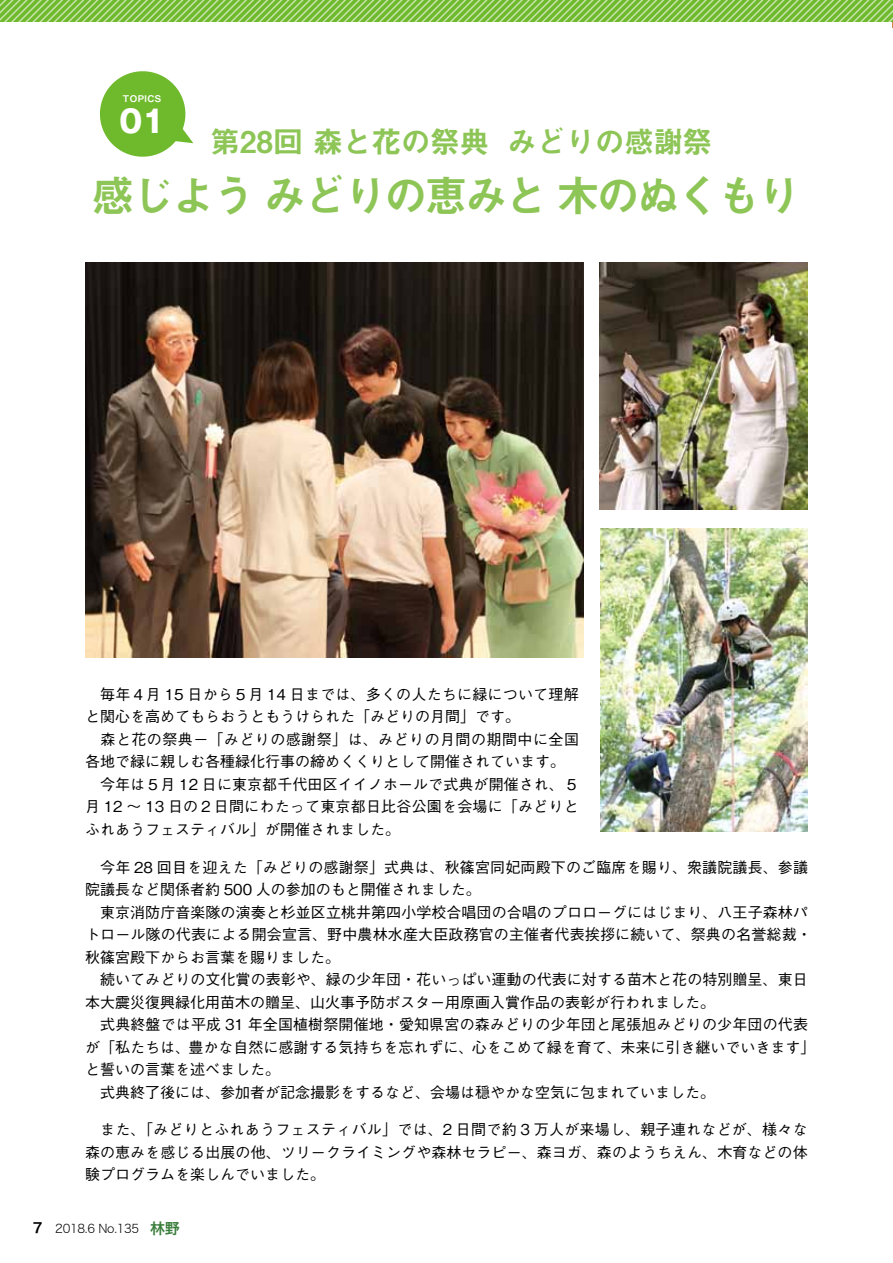
<style>
.page{position:relative;width:893px;height:1263px;background:#fff}
.page>*{position:absolute;margin:0;border:0;box-sizing:border-box;transform-origin:0 0}
.t1{font:43.5px "Midashi Go Pro MB31";letter-spacing:-.075em;color:#8dc556}
.t2{font:700 30.9px "Gothic MB101 Pro";color:#fff}
.t3{font:30px "Midashi Go Pro MB31";letter-spacing:-.025em;color:#8dc556}
.t4{font:500 15px/22.5px "Gothic BBB Pro";letter-spacing:.005em;color:#000}
.t5{font:12px "Hira Kaku Std W2";letter-spacing:-.025em;color:#000}
.t6{font:9.3px "Midashi Go Pro MB31";letter-spacing:.05em;color:#fff}
.s1{font-family:"Hira Kaku Pro W6";font-size:13.8px}
.s2{font-family:"Hira Kaku Pro N W6";font-size:15px;color:#387d39}
</style>
<div class="page">
<svg style="left:0;top:0;width:893px;height:28px"></svg>
<svg style="left:99px;top:71px;width:94px;height:86px"></svg>
<img style="left:85px;top:263px;width:499px;height:394px">
<img style="left:600px;top:528px;width:208px;height:303px">
<img style="left:599px;top:263px;width:208px;height:247px">
<p class="t6" style="left:123px;top:91px;width:40px">TOPICS</p>
<h2 class="t2" style="left:119px;top:95px;width:48px">01</h2>
<h3 class="t3" style="left:180px;top:118px;width:534px">　第28回 森と花の祭典 みどりの感謝祭</h3>
<h1 class="t1" style="left:91px;top:161px;width:711px">感じよう みどりの恵みと 木のぬくもり</h1>
<p class="t4" style="left:85px;top:681px;width:495px">　毎年４月 15 日から５月 14 日までは、多くの人たちに緑について理解と関心を高めてもらおうともうけられた「みどりの月間」です。<br>　森と花の祭典－「みどりの感謝祭」は、みどりの月間の期間中に全国各地で緑に親しむ各種緑化行事の締めくくりとして開催されています。　今年は５月 12 日に東京都千代田区イイノホールで式典が開催され、５月 12 〜 13 日の２日間にわたって東京都日比谷公園を会場に「みどりとふれあうフェスティバル」が開催されました。</p>
<p class="t4" style="left:85px;top:854px;width:732px">　今年 28 回目を迎えた「みどりの感謝祭」式典は、秋篠宮同妃両殿下のご臨席を賜り、衆議院議長、参議院議長など関係者約 500 人の参加のもと開催されました。<br>　東京消防庁音楽隊の演奏と杉並区立桃井第四小学校合唱団の合唱のプロローグにはじまり、八王子森林パトロール隊の代表による開会宣言、野中農林水産大臣政務官の主催者代表挨拶に続いて、祭典の名誉総裁・秋篠宮殿下からお言葉を賜りました。<br>　続いてみどりの文化賞の表彰や、緑の少年団・花いっぱい運動の代表に対する苗木と花の特別贈呈、東日本大震災復興緑化用苗木の贈呈、山火事予防ポスター用原画入賞作品の表彰が行われました。<br>　式典終盤では平成 31 年全国植樹祭開催地・愛知県宮の森みどりの少年団と尾張旭みどりの少年団の代表が「私たちは、豊かな自然に感謝する気持ちを忘れずに、心をこめて緑を育て、未来に引き継いでいきます」と誓いの言葉を述べました。<br>　式典終了後には、参加者が記念撮影をするなど、会場は穏やかな空気に包まれていました。　</p>
<p class="t4" style="left:85px;top:1116px;width:724px;text-align:justify">　また、「みどりとふれあうフェスティバル」では、2 日間で約 3 万人が来場し、親子連れなどが、様々な森の恵みを感じる出展の他、ツリークライミングや森林セラピー、森ヨガ、森のようちえん、木育などの体験プログラムを楽しんでいました。</p>
<p class="t5" style="left:33px;top:1219px;width:149px"><span class="s1">7</span> 2018.6 No.135 <span class="s2">林野</span></p>
</div>
